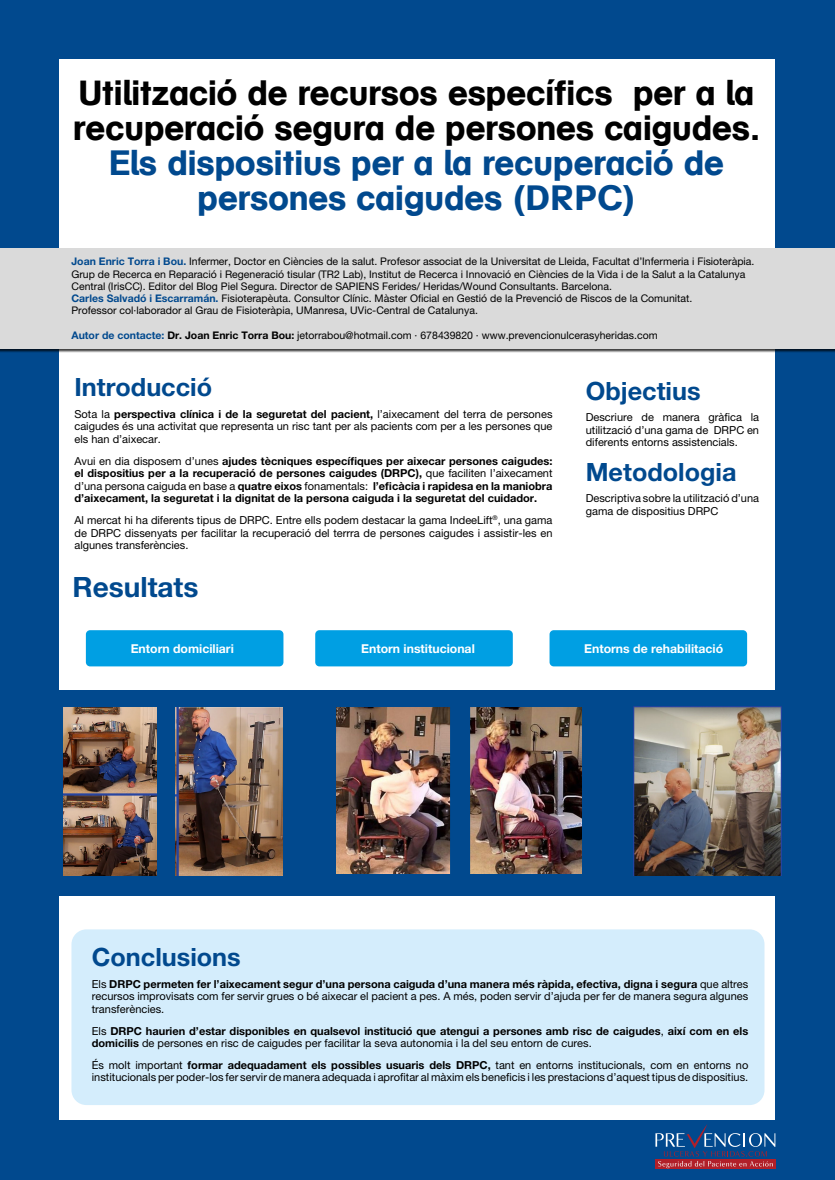
<style>
.page{position:relative;width:835px;height:1180px;background:#fff}
.page>*{position:absolute;margin:0;border:0;box-sizing:border-box;transform-origin:0 0}
.t1{font:500 35px/35px "AG Schulbuch BQ";color:#000}
.t2{font:500 35px/35px "AG Schulbuch BQ";color:#01498e;text-align:center}
.t3{font:700 28px "Helvetica Neue LT Pro";color:#01498e}
.t4{font:700 25.2px "Helvetica Neue LT Pro";color:#01498e}
.t5{font:700 12.25px "Helvetica Neue LT Pro";color:#fff}
.t6{font:11.02px/12.6px "Helvetica Neue LT Pro";color:#000;text-align:justify}
.t7{font:700 11.02px/12.6px "Helvetica Neue LT Pro";color:#000;text-align:justify}
.t8{font:10.5px/12.2px "Helvetica Neue LT Pro";color:#000}
.s1{font-weight:700;color:#01498e}
.s2{font-weight:700}
.s3{font-weight:400}
</style>
<div class="page">
<div style="left:0;top:0;width:834px;height:1180px;background:#01498e"></div>
<div style="left:60px;top:60px;width:715px;height:1060px;background:#fff"></div>
<div style="left:0;top:248px;width:834px;height:105px;background:#000;opacity:.75"></div>
<div style="left:0;top:248px;width:834px;height:100px;background:#dadada"></div>
<div style="left:71px;top:929px;width:693px;height:176px;background:#d4edfc;border-radius:15px"></div>
<div style="left:655px;top:1159px;width:120px;height:10px;background:#b11f29"></div>
<svg style="left:655px;top:1124px;width:120px;height:44px"></svg>
<div style="left:86px;top:630px;width:197px;height:36px;background:#009fe3;border-radius:4px"></div>
<div style="left:315px;top:630px;width:197px;height:36px;background:#009fe3;border-radius:4px"></div>
<div style="left:549px;top:630px;width:198px;height:36px;background:#009fe3;border-radius:4px"></div>
<div style="left:22px;top:690px;width:791px;height:206px;background:#01498e"></div>
<img style="left:175px;top:707px;width:108px;height:168px">
<img style="left:64px;top:707px;width:92px;height:168px">
<img style="left:336px;top:707px;width:245px;height:166px">
<div style="left:450px;top:700px;width:20px;height:187px;background:#01498e"></div>
<img style="left:633px;top:706px;width:148px;height:169px">
<p class="t1" style="left:73px;top:75px;width:687px">Utilització de recursos específics per a la recuperació segura de persones caigudes.</p>
<p class="t2" style="left:109px;top:145px;width:616px">Els dispositius per a la recuperació de persones caigudes (DRPC)</p>
<p class="t8" style="left:71px;top:255px;width:684px"><span class="s1">Joan Enric Torra i Bou.</span> Infermer, Doctor en Ciències de la salut. Profesor associat de la Universitat de Lleida, Facultat d’Infermeria i Fisioteràpia.<br>Grup de Recerca en Reparació i Regeneració tisular (TR2 Lab), Institut de Recerca i Innovació en Ciències de la Vida i de la Salut a la Catalunya<br>Central (IrisCC). Editor del Blog Piel Segura. Director de SAPIENS Ferides/ Heridas/Wound Consultants. Barcelona.</p>
<p class="t8" style="left:71px;top:292px;width:622px"><span class="s1">Carles Salvadó i Escarramán.</span> Fisioterapèuta. Consultor Clínic. Màster Oficial en Gestió de la Prevenció de Riscos de la Comunitat.<br>Professor col·laborador al Grau de Fisioteràpia, UManresa, UVic-Central de Catalunya.</p>
<p class="t8" style="left:71px;top:329px;width:587px"><span class="s1">Autor de contacte:</span> <span class="s2">Dr. Joan Enric Torra Bou:</span> jetorrabou@hotmail.com · 678439820 · www.prevencionulcerasyheridas.com</p>
<p class="t4" style="left:74px;top:372px;width:139px">Introducció</p>
<p class="t6" style="left:74px;top:407px;width:479px">Sota la <span class="s2">perspectiva clínica i de la seguretat del pacient,</span> l’aixecament del terra de persones caigudes és una activitat que representa un risc tant per als pacients com per a les persones que els han d’aixecar.</p>
<p class="t7" style="left:74px;top:454px;width:479px"><span class="s3">Avui en dia disposem d’unes</span> ajudes tècniques específiques per aixecar persones caigudes: el dispositius per a la recuperació de persones caigudes (DRPC), <span class="s3">que faciliten l’aixecament d’una persona caiguda en base a</span> quatre eixos <span class="s3">fonamentals:</span> l’eficàcia i rapidesa en la maniobra d’aixecament, la seguretat i la dignitat de la persona caiguda i la seguretat del cuidador.</p>
<p class="t6" style="left:74px;top:513px;width:479px">Al mercat hi ha diferents tipus de DRPC. Entre ells podem destacar la gama IndeeLift<sup>®</sup>, una gama de DRPC dissenyats per facilitar la recuperació del terrra de persones caigudes i assistir-les en algunes transferències.</p>
<p class="t3" style="left:72px;top:569px;width:127px">Resultats</p>
<p class="t4" style="left:585px;top:375px;width:116px">Objectius</p>
<p class="t6" style="left:585px;top:411px;width:175px">Descriure de manera gràfica la utilització d’una gama de DRPC en diferents entorns assistencials.</p>
<p class="t4" style="left:585px;top:456px;width:152px">Metodologia</p>
<p class="t6" style="left:585px;top:492px;width:175px">Descriptiva sobre la utilització d’una gama de dispositius DRPC</p>
<p class="t5" style="left:131px;top:641px;width:105px">Entorn domiciliari</p>
<p class="t5" style="left:361px;top:641px;width:115px">Entorn institucional</p>
<p class="t5" style="left:584px;top:641px;width:141px">Entorns de rehabilitació</p>
<p class="t4" style="left:92px;top:941px;width:150px">Conclusions</p>
<p class="t6" style="left:92px;top:977px;width:657px">Els <span class="s2">DRPC permeten fer l’aixecament segur d’una persona caiguda d’una manera més ràpida, efectiva, digna i segura</span> que altres recursos improvisats com fer servir grues o bé aixecar el pacient a pes. A més, poden servir d’ajuda per fer de manera segura algunes transferències.</p>
<p class="t7" style="left:92px;top:1024px;width:657px"><span class="s3">Els</span> DRPC haurien d’estar disponibles en qualsevol institució que atengui a persones amb risc de caigudes<span class="s3">,</span> així com en els domicilis <span class="s3">de persones en risc de caigudes per facilitar la seva autonomia i la del seu entorn de cures.</span></p>
<p class="t6" style="left:92px;top:1058px;width:658px">És molt important <span class="s2">formar adequadament els possibles usuaris dels DRPC,</span> tant en entorns institucionals, com en entorns no institucionals per poder-los fer servir de manera adequada i aprofitar al màxim els beneficis i les prestacions d’aquest tipus de dispositius.</p>
</div>
